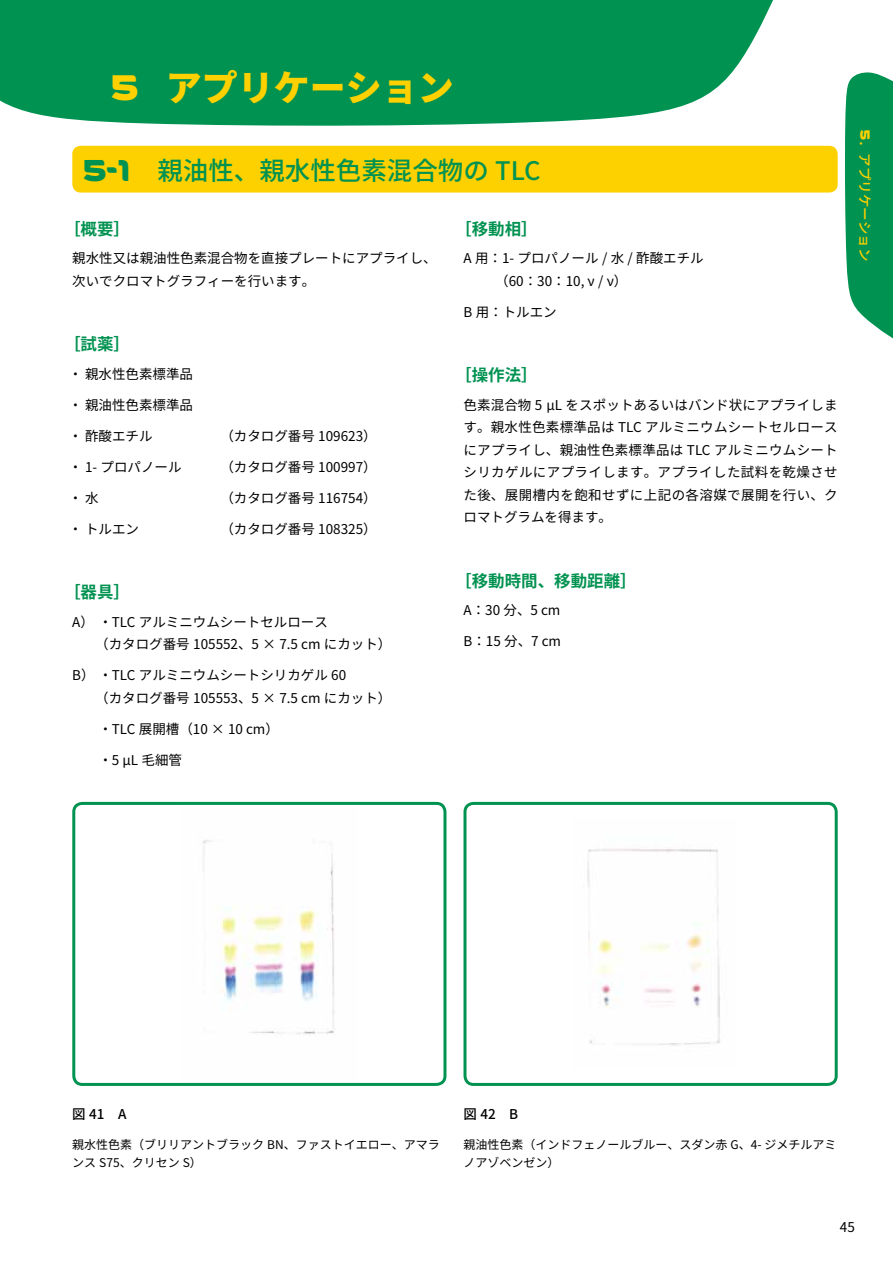
<style>
.page{position:relative;width:893px;height:1263px;background:#fff}
.page>*{position:absolute;margin:0;border:0;box-sizing:border-box;transform-origin:0 0}
.t1{font:900 36px "Noto Sans CJ Kjp";color:#fdd000}
.t2{font:500 25.5px "Noto Sans CJ Kjp";color:#009251}
.t3{font:700 16.5px "Noto Sans CJ Kjp";color:#009251}
.t4{font:13.5px/22.5px "Noto Sans CJ Kjp";color:#000}
.t5{font:500 13.5px "Noto Sans CJ Kjp";color:#fdd000}
.t6{font:500 13.5px "Noto Sans CJ Kjp";color:#000}
.t7{font:12px/18px "Noto Sans CJ Kjp";color:#000}
.s1{font-family:"Merck";font-weight:400}
.s2{font-family:"Merck";font-weight:400;font-size:30.6px}
</style>
<div class="page">
<svg style="left:0;top:0;width:773px;height:126px;background:#159b5f"></svg>
<svg style="left:845px;top:72px;width:48px;height:267px;background:#1f9f66"></svg>
<div style="left:72px;top:146px;width:766px;height:47px;background:#fdd000;border-radius:9px"></div>
<img style="left:202px;top:840px;width:132px;height:194px">
<div style="left:72px;top:802px;width:374px;height:284px;border:3px solid #009251;border-radius:9px"></div>
<img style="left:587px;top:848px;width:133px;height:198px">
<div style="left:463px;top:802px;width:375px;height:284px;border:3px solid #009251;border-radius:9px"></div>
<h1 class="t1" style="left:112px;top:67px;width:343px"><span class="s1">5</span> アプリケーション</h1>
<h2 class="t2" style="left:84px;top:156px;width:458px"><span class="s2">5-1</span> 親油性、親水性色素混合物の TLC</h2>
<p class="t3" style="left:64px;top:219px;width:67px">［概要］</p>
<p class="t4" style="left:72px;top:247px;width:366px">親水性又は親油性色素混合物を直接プレートにアプライし、次いでクロマトグラフィーを行います。</p>
<p class="t3" style="left:64px;top:335px;width:67px">［試薬］</p>
<p class="t4" style="left:69px;top:363px;width:153px">・親水性色素標準品　　</p>
<p class="t4" style="left:69px;top:394px;width:153px">・親油性色素標準品　　</p>
<p class="t4" style="left:69px;top:425px;width:85px">・酢酸エチル</p>
<p class="t4" style="left:220px;top:425px;width:158px">（カタログ番号 109623）</p>
<p class="t4" style="left:69px;top:456px;width:114px">・ 1- プロパノール</p>
<p class="t4" style="left:220px;top:456px;width:158px">（カタログ番号 100997）</p>
<p class="t4" style="left:69px;top:487px;width:31px">・水</p>
<p class="t4" style="left:220px;top:487px;width:158px">（カタログ番号 116754）</p>
<p class="t4" style="left:69px;top:518px;width:72px">・トルエン</p>
<p class="t4" style="left:220px;top:518px;width:158px">（カタログ番号 108325）</p>
<p class="t3" style="left:64px;top:583px;width:67px">［器具］</p>
<p class="t4" style="left:95px;top:611px;width:298px;text-indent:-23px">A）・ TLC アルミニウムシートセルロース<br>（カタログ番号 105552、5 × 7.5 cm にカット）</p>
<p class="t4" style="left:95px;top:664px;width:298px;text-indent:-23px">B）・ TLC アルミニウムシートシリカゲル 60<br>（カタログ番号 105553、5 × 7.5 cm にカット）</p>
<p class="t4" style="left:99px;top:718px;width:182px">・ TLC 展開槽（10 × 10 cm）</p>
<p class="t4" style="left:99px;top:749px;width:85px">・ 5 µL 毛細管</p>
<p class="t3" style="left:455px;top:219px;width:84px">［移動相］</p>
<p class="t4" style="left:495px;top:247px;width:210px;text-indent:-32px">A 用：1- プロパノール / 水 / 酢酸エチル（60：30：10, ν / ν）</p>
<p class="t4" style="left:463px;top:301px;width:95px">B 用：トルエン</p>
<p class="t3" style="left:455px;top:366px;width:84px">［操作法］</p>
<p class="t4" style="left:463px;top:394px;width:376px;text-align:justify">色素混合物 5 µL をスポットあるいはバンド状にアプライします。親水性色素標準品は TLC アルミニウムシートセルロースにアプライし、親油性色素標準品は TLC アルミニウムシートシリカゲルにアプライします。アプライした試料を乾燥させた後、展開槽内を飽和せずに上記の各溶媒で展開を行い、クロマトグラムを得ます。</p>
<p class="t3" style="left:455px;top:571px;width:183px">［移動時間、移動距離］</p>
<p class="t4" style="left:463px;top:599px;width:98px">A：30 分、5 cm</p>
<p class="t4" style="left:463px;top:630px;width:99px">B：15 分、7 cm</p>
<p class="t5" style="left:872px;top:130px;width:133px;rotate:90deg"><span class="s1">5</span>．アプリケーション</p>
<p class="t6" style="left:72px;top:1107px;width:56px">図 41　A</p>
<p class="t7" style="left:72px;top:1136px;width:369px">親水性色素（ブリリアントブラック BN、ファストイエロー、アマランス S75、クリセン S）</p>
<p class="t6" style="left:463px;top:1107px;width:56px">図 42　B</p>
<p class="t7" style="left:463px;top:1136px;width:375px">親油性色素（インドフェノールブルー、スダン赤 G、4- ジメチルアミノアゾベンゼン）</p>
<p class="t4" style="left:840px;top:1216px;width:16px">45</p>
</div>
